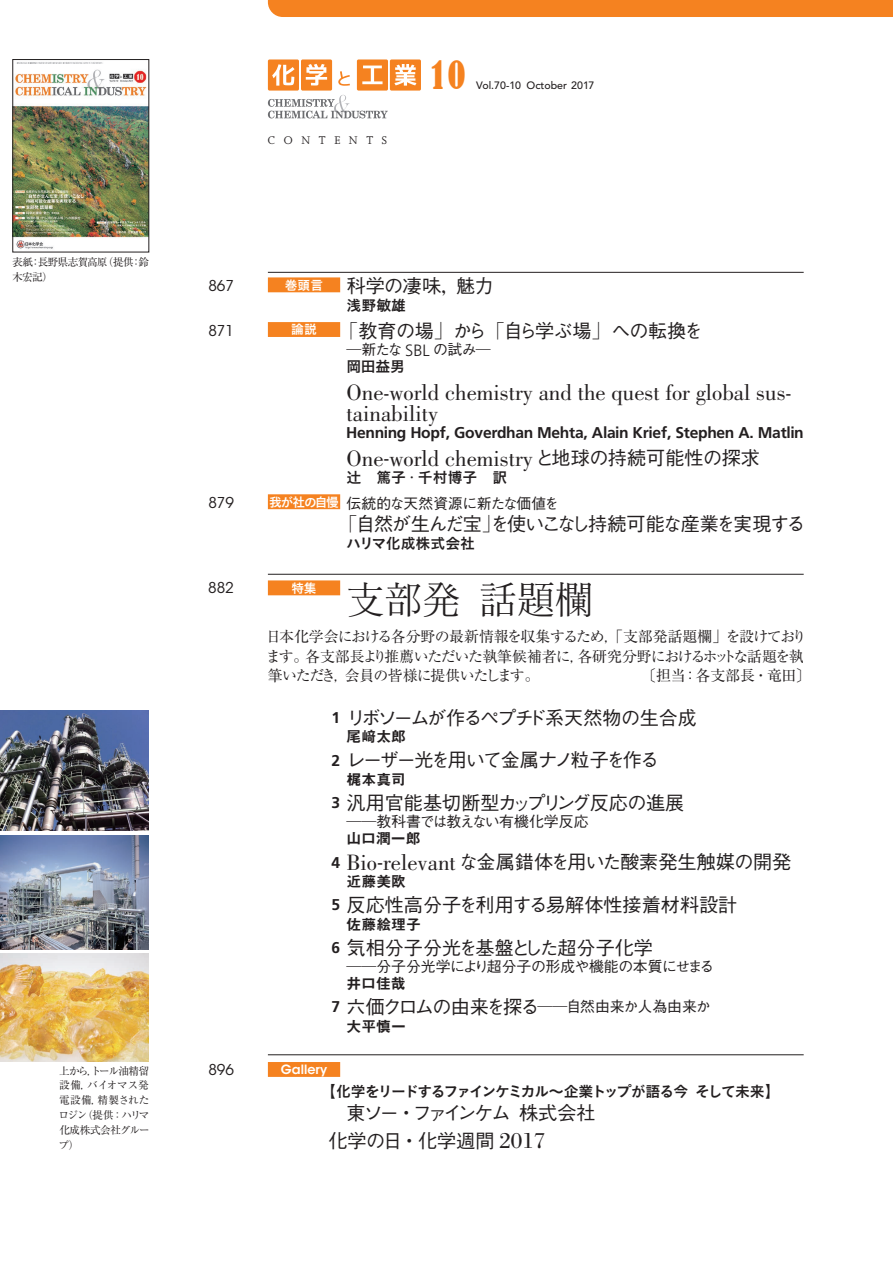
<style>
.page{position:relative;width:893px;height:1263px;background:#fff}
.page>*{position:absolute;margin:0;border:0;box-sizing:border-box;transform-origin:0 0}
.t1{font:100 38.25px "Iwa O Min Pro";letter-spacing:-.01em;color:#231f20}
.t2{font:condensed 36.15px "Bernard";color:#f58220}
.t3{font:22.95px/21.3px "Bodoni Std";color:#231f20}
.t4{font:500 19.2px "Gothic BBB Pr 6";color:#231f20}
.t5{font:500 19.2px "Gothic BBB Pr 6";letter-spacing:-.045em;color:#231f20}
.t6{font:500 19.2px "Gothic BBB Pr 6";letter-spacing:-.075em;color:#231f20}
.t7{font:500 19.2px/27.6px "Gothic BBB Pr 6";letter-spacing:-.065em;color:#231f20}
.t8{font:500 19.2px "Gothic BBB Pr 6";letter-spacing:-.105em;color:#231f20}
.t9{font:500 19.2px "Gothic BBB Pr 6";letter-spacing:-.085em;color:#231f20}
.t10{font:500 19.2px "Gothic BBB Pr 6";letter-spacing:-.015em;color:#231f20}
.t11{font:500 19.2px "Gothic BBB Pr 6";letter-spacing:-.115em;color:#231f20}
.t12{font:700 15.6px "Frutiger LT Std";letter-spacing:-.02em;color:#231f20}
.t13{font:14.85px/19.2px "Ryumin Pr 6";letter-spacing:-.065em;color:#231f20}
.t14{font:500 14.85px "Gothic BBB Pr 6";letter-spacing:-.03em;color:#231f20}
.t15{font:14.85px "Koburina Go Std W6";letter-spacing:-.105em;color:#231f20}
.t16{font:14.85px "Midashi Go Pr 6 MB31";color:#231f20}
.t17{font:14.85px "Koburina Go Std W6";letter-spacing:-.055em;color:#231f20}
.t18{font:14.85px "ITC Avant Garde Std";color:#231f20}
.t19{font:14.85px "Ryumin Pr 6";letter-spacing:-.045em;color:#231f20}
.t20{font:14.85px "Koburina Go Std W6";color:#231f20}
.t21{font:12.75px "Joanna MT Std";color:#231f20}
.t22{font:600 12.75px "ITC Avant Garde Std";color:#fff}
.t23{font:12.75px "Koburina Go Std W6";color:#fff}
.t24{font:10.65px/14.9px "Ryumin Pr 6";letter-spacing:-.05em;color:#231f20}
.t25{font:500 10.65px "Avenir LT Std";color:#231f20}
.s1{font-family:"Midashi Min Pr 6 MA31";font-weight:400}
.s2{font-family:"Ryumin Pr 6";font-weight:300}
.s3{font-family:"Shin Go Pr 6";font-weight:300;font-stretch:expanded}
.s4{font-family:"Frutiger LT Std";font-weight:300;font-size:16.35px}
.s5{font-family:"Gothic BBB Pr 6";font-weight:500;font-size:19.2px}
.s6{font-family:"Koburina Go Std W6";font-weight:400;font-size:12.75px;color:#fff}
.s7{font-family:"Frutiger LT Std";font-weight:700;font-size:15.6px}
.s8{font-family:"Bodoni Std";font-weight:400;font-size:22.95px}
.s9{font-family:"Shin Go Pr 6";font-weight:300;font-stretch:expanded;font-size:14.85px}
.s10{font-size:14.85px}
</style>
<div class="page">
<div style="left:268px;top:0;width:625px;height:17px;background:#f58220"></div>
<hr style="left:268px;top:272px;width:536px;height:1px;background:#231f20">
<div style="left:268px;top:59px;width:31px;height:32px;background:#f58220;border-radius:2px"></div>
<div style="left:301px;top:59px;width:31px;height:32px;background:#f58220;border-radius:2px"></div>
<div style="left:357px;top:59px;width:31px;height:32px;background:#f58220;border-radius:2px"></div>
<div style="left:390px;top:59px;width:31px;height:32px;background:#f58220;border-radius:2px"></div>
<svg style="left:272px;top:64px;width:23px;height:22px"></svg>
<svg style="left:306px;top:64px;width:21px;height:22px"></svg>
<svg style="left:338px;top:71px;width:12px;height:15px"></svg>
<svg style="left:362px;top:66px;width:21px;height:18px"></svg>
<svg style="left:394px;top:64px;width:22px;height:22px"></svg>
<svg style="left:268px;top:95px;width:120px;height:23px"></svg>
<div style="left:268px;top:277px;width:72px;height:15px;background:#f58220"></div>
<div style="left:268px;top:322px;width:72px;height:15px;background:#f58220"></div>
<div style="left:268px;top:494px;width:72px;height:15px;background:#f58220"></div>
<hr style="left:268px;top:574px;width:536px;height:1px;background:#231f20">
<div style="left:268px;top:580px;width:72px;height:15px;background:#f58220"></div>
<hr style="left:268px;top:1054px;width:536px;height:1px;background:#231f20">
<div style="left:268px;top:1062px;width:72px;height:15px;background:#f58220"></div>
<img style="left:15px;top:62px;width:132px;height:187px">
<div style="left:13px;top:59px;width:136px;height:193px;border:1px solid #231f20"></div>
<img style="left:0;top:710px;width:149px;height:121px">
<img style="left:0;top:835px;width:149px;height:114px">
<img style="left:0;top:953px;width:149px;height:108px">
<p class="t24" style="left:12px;top:254px;width:139px">表紙：長野県志賀高原（提供：鈴木宏記）</p>
<p class="t24" style="left:58px;top:1062px;width:93px;text-align:justify">上から，トール油精留設備，バイオマス発電設備，精製されたロジン（提供：ハリマ化成株式会社グループ）</p>
<p class="t21" style="left:268px;top:133px;width:121px">C O N T E N T S</p>
<h2 class="t2" style="left:432px;top:54px;width:36px">10</h2>
<p class="t25" style="left:476px;top:79px;width:120px">Vol.70-10 October 2017</p>
<p class="t18" style="left:208px;top:276px;width:27px">867</p>
<p class="t5" style="left:285px;top:271px;width:210px"><sup>巻頭言</sup> 科学の凄味<span class="s1">，</span>魅力</p>
<p class="t17" style="left:347px;top:294px;width:61px">浅野敏雄</p>
<p class="t18" style="left:208px;top:321px;width:27px">871</p>
<p class="t5" style="left:291px;top:315px;width:413px"><sup>論説</sup> <span class="s2">「</span>教育の場<span class="s2">」</span>から<span class="s2">「</span>自ら学ぶ場<span class="s2">」</span>への転換を</p>
<p class="t14" style="left:347px;top:338px;width:146px"><span class="s3">―</span>新たな <span class="s4">SBL</span> の試み<span class="s3">―</span></p>
<p class="t17" style="left:346px;top:355px;width:60px">岡田益男</p>
<h3 class="t3" style="left:347px;top:382px;width:447px">One<span class="s5">-</span>world chemistry and the quest for global sus&shy;tainability</h3>
<p class="t12" style="left:346px;top:424px;width:459px">Henning Hopf, Goverdhan Mehta, Alain Krief, Stephen A. Matlin</p>
<h3 class="t3" style="left:347px;top:448px;width:415px">One<span class="s5">-</span>world chemistry<span class="s5">と地球の持続可能性の探求</span></h3>
<p class="t17" style="left:347px;top:466px;width:162px">辻　篤子<span class="s2">・</span>千村博子　訳</p>
<p class="t18" style="left:208px;top:493px;width:27px">879</p>
<p class="t14" style="left:269px;top:491px;width:292px"><span class="s6">我が社の自慢</span> 伝統的な天然資源に新たな価値を</p>
<p class="t6" style="left:338px;top:509px;width:469px"><span class="s2">「</span>自然が生んだ宝<span class="s2">」</span>を使いこなし持続可能な産業を実現する</p>
<p class="t20" style="left:346px;top:532px;width:130px">ハリマ化成株式会社</p>
<p class="t18" style="left:208px;top:578px;width:27px">882</p>
<p class="t23" style="left:291px;top:578px;width:27px">特集</p>
<h1 class="t1" style="left:346px;top:574px;width:248px">支部発 話題欄</h1>
<p class="t13" style="left:266px;top:626px;width:542px">日本化学会における各分野の最新情報を収集するため，「支部発話題欄」を設けております。各支部長より推薦いただいた執筆候補者に，各研究分野におけるホットな話題を執筆いただき，会員の皆様に提供いたします。</p>
<p class="t19" style="left:641px;top:663px;width:171px">〔担当：各支部長・竜田〕</p>
<p class="t9" style="left:331px;top:702px;width:367px"><span class="s7">1</span> リボソームが作るペプチド系天然物の生合成</p>
<p class="t16" style="left:347px;top:725px;width:61px">尾﨑太郎</p>
<p class="t11" style="left:331px;top:745px;width:329px"><span class="s7">2</span> レーザー光を用いて金属ナノ粒子を作る</p>
<p class="t16" style="left:347px;top:767px;width:61px">梶本真司</p>
<p class="t10" style="left:331px;top:787px;width:354px"><span class="s7">3</span> 汎用官能基切断型カップリング反応の進展</p>
<p class="t14" style="left:347px;top:810px;width:243px"><span class="s3">――</span>教科書では教えない有機化学反応</p>
<p class="t16" style="left:347px;top:827px;width:76px">山口潤一郎</p>
<p class="t4" style="left:331px;top:847px;width:461px"><span class="s7">4</span> <span class="s8">Bio</span>-<span class="s8">relevant</span> な金属錯体を用いた酸素発生触媒の開発</p>
<p class="t16" style="left:347px;top:869px;width:61px">近藤美欧</p>
<p class="t4" style="left:331px;top:889px;width:407px"><span class="s7">5</span> 反応性高分子を利用する易解体性接着材料設計</p>
<p class="t16" style="left:347px;top:912px;width:76px">佐藤絵理子</p>
<p class="t4" style="left:331px;top:932px;width:323px"><span class="s7">6</span> 気相分子分光を基盤とした超分子化学</p>
<p class="t14" style="left:347px;top:954px;width:369px"><span class="s3">――</span>分子分光学により超分子の形成や機能の本質にせまる</p>
<p class="t16" style="left:347px;top:971px;width:61px">井口佳哉</p>
<p class="t8" style="left:331px;top:991px;width:381px"><span class="s7">7</span> 六価クロムの由来を探る<span class="s9">――</span><span class="s10">自然由来か人為由来か</span></p>
<p class="t16" style="left:347px;top:1014px;width:61px">大平慎一</p>
<p class="t18" style="left:208px;top:1061px;width:27px">896</p>
<p class="t22" style="left:281px;top:1061px;width:48px">Gallery</p>
<p class="t15" style="left:321px;top:1080px;width:460px"><span class="s2">【</span>化学をリードするファインケミカル～企業トップが語る今 そして未来<span class="s2">】</span></p>
<p class="t7" style="left:328px;top:1098px;width:269px;text-indent:18px">東ソー<span class="s1">・</span>ファインケム 株式会社化学の日<span class="s1">・</span>化学週間 <span class="s8">2017</span></p>
</div>
